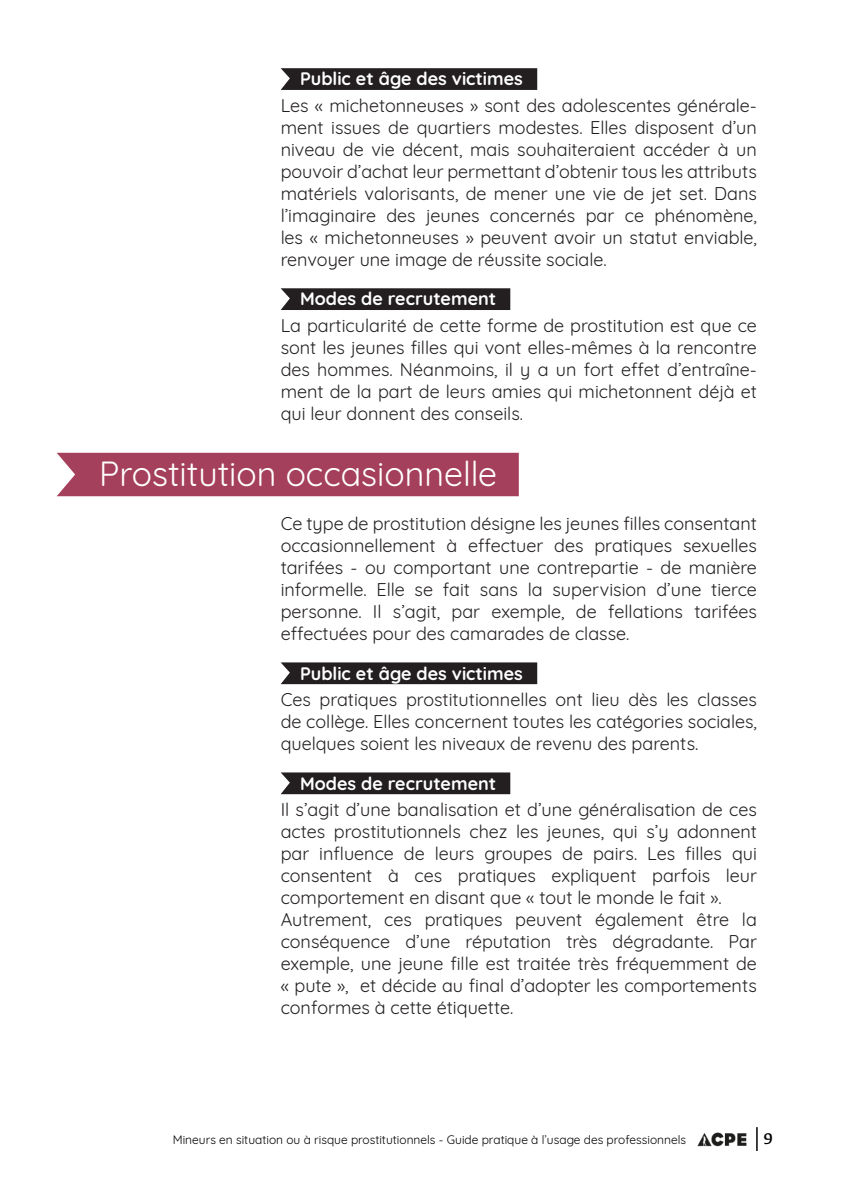
<style>
.page{position:relative;width:842px;height:1191px;background:#fff}
.page>*{position:absolute;margin:0;border:0;box-sizing:border-box;transform-origin:0 0}
.t1{font:34px "Quicksand";color:#fff}
.t2{font:18px/22px "Quicksand";color:#231f20;text-align:justify}
.t3{font:700 18px "Quicksand";color:#fff}
.t4{font:16px "Kefa";color:#000}
.t5{font:12px "Quicksand";color:#000}
</style>
<div class="page">
<img style="left:697px;top:1132px;width:50px;height:15px">
<svg style="left:757px;top:1127px;width:1px;height:24px"></svg>
<div style="left:57px;top:453px;width:462px;height:43px;background:#a5405c"></div>
<svg style="left:281px;top:68px;width:256px;height:22px;background:#292526"></svg>
<div style="left:281px;top:288px;width:229px;height:22px;background:#231f20"></div>
<div style="left:281px;top:662px;width:256px;height:22px;background:#231f20"></div>
<div style="left:281px;top:772px;width:229px;height:22px;background:#231f20"></div>
<p class="t3" style="left:300px;top:64px;width:224px">Public et âge des victimes</p>
<p class="t2" style="left:281px;top:93px;width:478px">Les « michetonneuses » sont des adolescentes générale&shy;ment issues de quartiers modestes. Elles disposent d’un niveau de vie décent, mais souhaiteraient accéder à un pouvoir d’achat leur permettant d’obtenir tous les attributs matériels valorisants, de mener une vie de jet set. Dans l’imaginaire des jeunes concernés par ce phénomène, les « michetonneuses » peuvent avoir un statut enviable, renvoyer une image de réussite sociale.</p>
<p class="t3" style="left:300px;top:284px;width:198px">Modes de recrutement</p>
<p class="t2" style="left:281px;top:313px;width:478px">La particularité de cette forme de prostitution est que ce sont les jeunes filles qui vont elles-mêmes à la rencontre des hommes. Néanmoins, il y a un fort effet d’entraîne&shy;ment de la part de leurs amies qui michetonnent déjà et qui leur donnent des conseils.</p>
<h1 class="t1" style="left:99px;top:447px;width:399px">Prostitution occasionnelle</h1>
<p class="t2" style="left:281px;top:511px;width:478px">Ce type de prostitution désigne les jeunes filles consentant occasionnellement à effectuer des pratiques sexuelles tarifées - ou comportant une contrepartie - de manière informelle. Elle se fait sans la supervision d’une tierce personne. Il s’agit, par exemple, de fellations tarifées effectuées pour des camarades de classe.</p>
<p class="t3" style="left:300px;top:658px;width:224px">Public et âge des victimes</p>
<p class="t2" style="left:281px;top:687px;width:478px">Ces pratiques prostitutionnelles ont lieu dès les classes de collège. Elles concernent toutes les catégories sociales, quelques soient les niveaux de revenu des parents.</p>
<p class="t3" style="left:300px;top:768px;width:198px">Modes de recrutement</p>
<p class="t2" style="left:281px;top:797px;width:478px;text-align:left">Il s’agit d’une banalisation et d’une généralisation de ces actes prostitutionnels chez les jeunes, qui s’y adonnent par influence de leurs groupes de pairs. Les filles qui consentent à ces pratiques expliquent parfois leur comportement en disant que « tout le monde le fait ».<br>Autrement, ces pratiques peuvent également être la conséquence d’une réputation très dégradante. Par exemple, une jeune fille est traitée très fréquemment de « pute », et décide au final d’adopter les comportements conformes à cette étiquette.</p>
<p class="t5" style="left:173px;top:1130px;width:515px">Mineurs en situation ou à risque prostitutionnels - Guide pratique à l’usage des professionnels</p>
<p class="t4" style="left:764px;top:1128px;width:11px">9</p>
</div>
